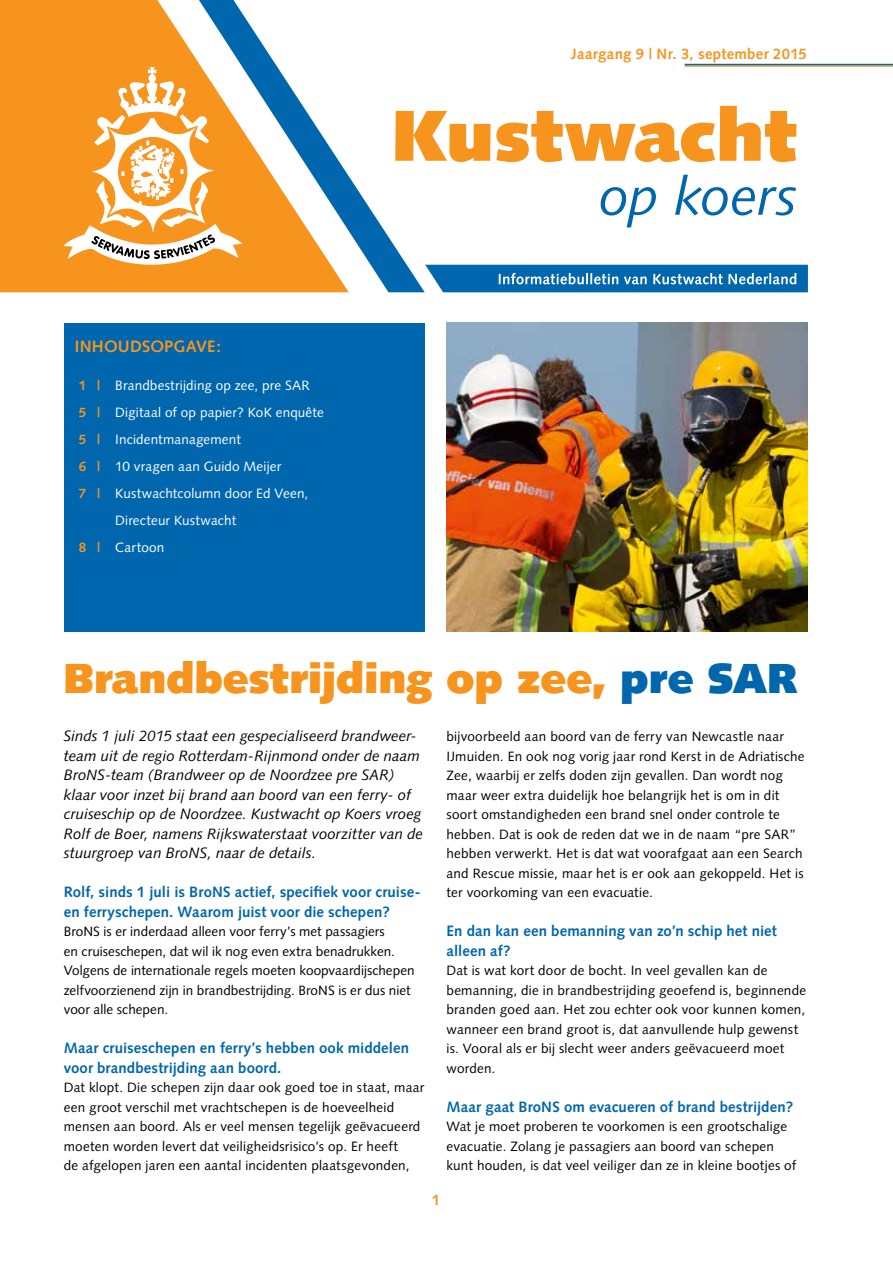
<style>
.page{position:relative;width:893px;height:1263px;background:#fff}
.page>*{position:absolute;margin:0;border:0;box-sizing:border-box;transform-origin:0 0}
.t1{font:900 42px "Syntax";letter-spacing:.005em;color:#f7941e}
.t2{font:700 16.5px "Syntax";letter-spacing:.01em;color:#f7941e}
.t3{font:italic 15px/19.5px "Syntax";letter-spacing:.005em;color:#000}
.t4{font:700 15px/19.5px "Syntax";letter-spacing:.01em;color:#0066ad}
.t5{font:700 15px "Syntax";letter-spacing:.02em;color:#f7941e}
.t6{font:13.5px/19.5px "Syntax";letter-spacing:.015em;color:#000}
.t7{font:13.5px "Syntax";letter-spacing:.01em;color:#fff}
.s1{font-weight:700;color:#f7941e}
.s2{color:#0066ad}
</style>
<div class="page">
<div style="left:64px;top:323px;width:361px;height:308px;background:#0066ad"></div>
<img style="left:446px;top:323px;width:362px;height:308px">
<div style="left:0;top:0;width:83px;height:292px;background:#f7941e"></div>
<div style="left:64px;top:67px;width:20px;height:203px;background:#f7941e"></div>
<svg style="left:84px;top:0;width:341px;height:292px"></svg>
<svg style="left:395px;top:106px;width:401px;height:56px"></svg>
<svg style="left:601px;top:175px;width:195px;height:52px"></svg>
<svg style="left:425px;top:265px;width:383px;height:27px;background:#227ab8"></svg>
<hr style="left:685px;top:65px;width:208px;height:2px;background:#f7941e">
<hr style="left:685px;top:64px;width:208px;height:1px;background:#0066ad">
<p class="t2" style="left:75px;top:337px;width:148px">INHOUDSOPGAVE:</p>
<p class="t7" style="left:79px;top:377px;width:232px"><span class="s1">1 |</span> Brandbestrijding op zee, pre SAR</p>
<p class="t7" style="left:79px;top:404px;width:247px"><span class="s1">5 |</span> Digitaal of op papier? KoK enquête</p>
<p class="t7" style="left:79px;top:431px;width:164px"><span class="s1">5 |</span> Incidentmanagement</p>
<p class="t7" style="left:79px;top:458px;width:204px"><span class="s1">6 |</span> 10 vragen aan Guido Meijer</p>
<p class="t7" style="left:79px;top:485px;width:231px"><span class="s1">7 |</span> Kustwachtcolumn door Ed Veen,</p>
<p class="t7" style="left:115px;top:512px;width:122px">d irecteur Kustwacht</p>
<p class="t7" style="left:79px;top:539px;width:87px"><span class="s1">8 |</span> Cartoon</p>
<p class="t5" style="left:571px;top:45px;width:237px">Jaargang 9 | Nr. 3, september 2015</p>
<h1 class="t1" style="left:64px;top:653px;width:735px">Brandbestrijding op zee, <span class="s2">pre SAR</span></h1>
<p class="t3" style="left:64px;top:726px;width:361px">Sinds 1 juli 2015 staat een gespecialiseerd brandweer&shy;team uit de regio Rotterdam-Rijnmond onder de naam BroNS-team (Brandweer op de Noordzee pre SAR) klaar voor inzet bij brand aan boord van een ferry- of cruiseschip op de Noordzee. Kustwacht op Koers vroeg Rolf de Boer, namens Rijkswaterstaat voorzitter van de stuurgroep van BroNS, naar de details.</p>
<p class="t4" style="left:64px;top:882px;width:358px">Rolf, sinds 1 juli is BroNS actief, specifiek voor cruise&shy;en ferryschepen. Waarom juist voor die schepen?</p>
<p class="t6" style="left:64px;top:922px;width:352px">BroNS is er inderdaad alleen voor ferry’s met passagiers<br>en cruiseschepen, dat wil ik nog even extra benadrukken.<br>Volgens de internationale regels moeten koopvaardijschepen zelfvoorzienend zijn in brandbestrijding. BroNS is er dus niet voor alle schepen.</p>
<p class="t4" style="left:64px;top:1038px;width:347px">Maar cruiseschepen en ferry’s hebben ook middelen voor brandbestrijding aan boord.</p>
<p class="t6" style="left:64px;top:1078px;width:362px">Dat klopt. Die schepen zijn daar ook goed toe in staat, maar een groot verschil met vrachtschepen is de hoeveelheid mensen aan boord. Als er veel mensen tegelijk geëvacueerd moeten worden levert dat veiligheidsrisico’s op. Er heeft<br>de afgelopen jaren een aantal incidenten plaatsgevonden,</p>
<p class="t5" style="left:432px;top:1191px;width:10px">1</p>
<p class="t6" style="left:446px;top:727px;width:360px">bijvoorbeeld aan boord van de ferry van Newcastle naar IJmuiden. En ook nog vorig jaar rond Kerst in de Adriatische Zee, waarbij er zelfs doden zijn gevallen. Dan wordt nog maar weer extra duidelijk hoe belangrijk het is om in dit soort omstandigheden een brand snel onder controle te hebben. Dat is ook de reden dat we in de naam “pre SAR” hebben verwerkt. Het is dat wat voorafgaat aan een Search and Rescue missie, maar het is er ook aan gekoppeld. Het is ter voorkoming van een evacuatie.</p>
<p class="t4" style="left:446px;top:921px;width:332px">En dan kan een bemanning van zo’n schip het niet alleen af?</p>
<p class="t6" style="left:446px;top:961px;width:361px">Dat is wat kort door de bocht. In veel gevallen kan de bemanning, die in brandbestrijding geoefend is, beginnende branden goed aan. Het zou echter ook voor kunnen komen, wanneer een brand groot is, dat aanvullende hulp gewenst is. Vooral als er bij slecht weer anders geëvacueerd moet worden.</p>
<p class="t4" style="left:446px;top:1097px;width:348px">Maar gaat BroNS om evacueren of brand bestrijden?</p>
<p class="t6" style="left:446px;top:1117px;width:351px">Wat je moet proberen te voorkomen is een grootschalige evacuatie. Zolang je passagiers aan boord van schepen kunt houden, is dat veel veiliger dan ze in kleine bootjes of</p>
</div>
